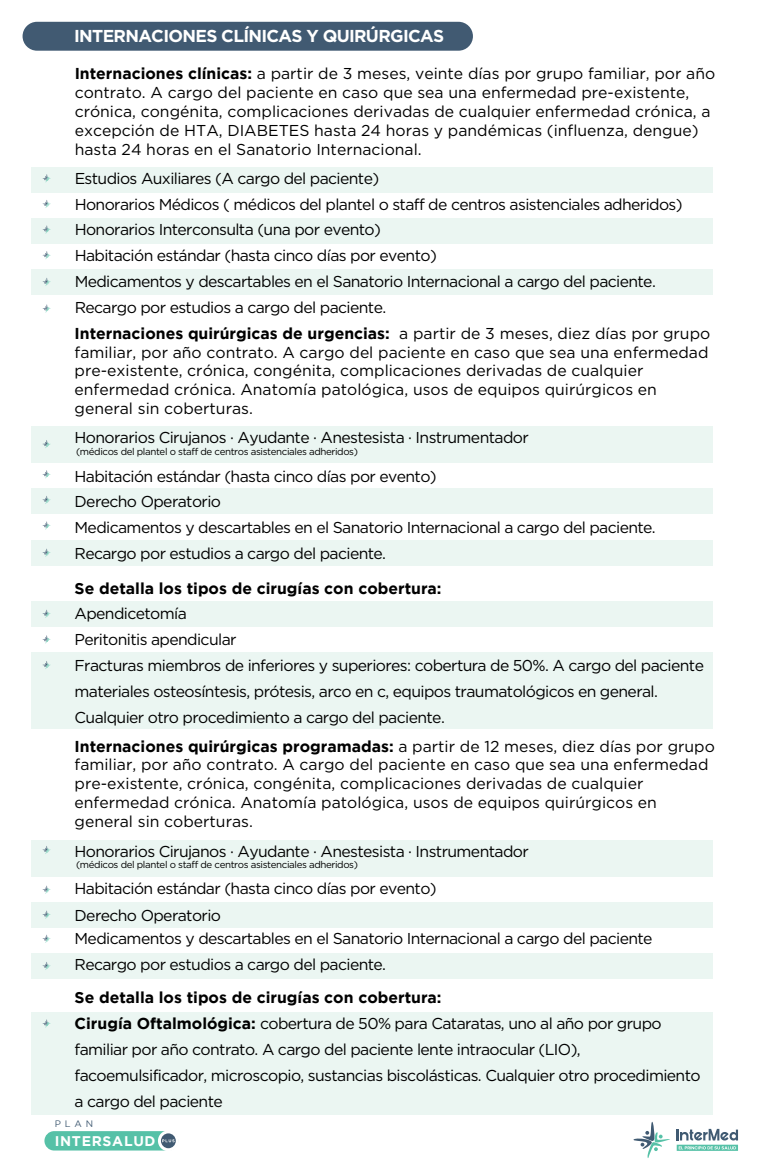
<style>
.page{position:relative;width:766px;height:1170px;background:#fff}
.page>*{position:absolute;margin:0;border:0;box-sizing:border-box;transform-origin:0 0}
.t1{font:700 17.25px "Gotham";letter-spacing:-.04em;color:#fff}
.t2{font:15.75px/25.8px "Gotham";letter-spacing:-.04em;color:#000}
.t3{font:15.75px/18.9px "Gotham";color:#000}
.t4{font:700 15.75px "Gotham";color:#000}
.t5{font:700 14px "Gotham";letter-spacing:.05em;color:#fff}
.t6{font:9.75px "Gotham";letter-spacing:-.04em;color:#000}
.t7{font:9.38px "Gotham";color:#405a72}
.s1{font-weight:700}
</style>
<div class="page">
<svg style="left:633px;top:1121px;width:104px;height:37px"></svg>
<div style="left:44px;top:1130px;width:134px;height:20px;background:#56c1a7;border-radius:10px"></div>
<svg style="left:158px;top:1130px;width:20px;height:21px"></svg>
<div style="left:31px;top:167px;width:681px;height:25px;background:#ebf6f2"></div>
<div style="left:31px;top:218px;width:681px;height:26px;background:#ebf6f2"></div>
<div style="left:31px;top:269px;width:681px;height:25px;background:#ebf6f2"></div>
<div style="left:23px;top:22px;width:450px;height:29px;background:#415a72;border-radius:14px"></div>
<svg style="left:42px;top:174px;width:9px;height:9px"></svg>
<svg style="left:42px;top:200px;width:9px;height:8px"></svg>
<svg style="left:42px;top:225px;width:9px;height:9px"></svg>
<svg style="left:42px;top:251px;width:9px;height:8px"></svg>
<svg style="left:42px;top:278px;width:9px;height:8px"></svg>
<svg style="left:42px;top:304px;width:9px;height:9px"></svg>
<div style="left:31px;top:426px;width:681px;height:36px;background:#ebf6f2"></div>
<div style="left:31px;top:901px;width:681px;height:26px;background:#ebf6f2"></div>
<div style="left:31px;top:953px;width:681px;height:25px;background:#ebf6f2"></div>
<div style="left:31px;top:652px;width:681px;height:25px;background:#ebf6f2"></div>
<div style="left:31px;top:677px;width:681px;height:26px;background:#ebf6f2"></div>
<div style="left:31px;top:703px;width:681px;height:26px;background:#ebf6f2"></div>
<div style="left:31px;top:488px;width:681px;height:26px;background:#ebf6f2"></div>
<div style="left:31px;top:540px;width:681px;height:25px;background:#ebf6f2"></div>
<div style="left:31px;top:601px;width:681px;height:25px;background:#ebf6f2"></div>
<svg style="left:42px;top:440px;width:9px;height:8px"></svg>
<svg style="left:42px;top:470px;width:9px;height:8px"></svg>
<svg style="left:42px;top:496px;width:9px;height:8px"></svg>
<svg style="left:42px;top:521px;width:9px;height:9px"></svg>
<svg style="left:42px;top:548px;width:9px;height:9px"></svg>
<svg style="left:42px;top:609px;width:9px;height:9px"></svg>
<svg style="left:42px;top:635px;width:9px;height:8px"></svg>
<svg style="left:42px;top:661px;width:9px;height:8px"></svg>
<div style="left:31px;top:1012px;width:681px;height:25px;background:#ebf6f2"></div>
<div style="left:31px;top:1037px;width:681px;height:26px;background:#ebf6f2"></div>
<div style="left:31px;top:1063px;width:681px;height:25px;background:#ebf6f2"></div>
<div style="left:31px;top:1088px;width:681px;height:26px;background:#ebf6f2"></div>
<svg style="left:42px;top:1019px;width:9px;height:8px"></svg>
<div style="left:31px;top:840px;width:681px;height:36px;background:#ebf6f2"></div>
<svg style="left:42px;top:846px;width:9px;height:8px"></svg>
<svg style="left:42px;top:885px;width:9px;height:9px"></svg>
<svg style="left:42px;top:910px;width:9px;height:8px"></svg>
<svg style="left:42px;top:934px;width:9px;height:9px"></svg>
<svg style="left:42px;top:962px;width:9px;height:8px"></svg>
<p class="t1" style="left:74px;top:26px;width:371px">INTERNACIONES CLÍNICAS Y QUIRÚRGICAS</p>
<p class="t3" style="left:75px;top:64px;width:642px"><span class="s1">Internaciones clínicas:</span> a partir de 3 meses, veinte días por grupo familiar, por año contrato. A cargo del paciente en caso que sea una enfermedad pre-existente, crónica, congénita, complicaciones derivadas de cualquier enfermedad crónica, a excepción de HTA, DIABETES hasta 24 horas y pandémicas (influenza, dengue) hasta 24 horas en el Sanatorio Internacional.</p>
<p class="t2" style="left:75px;top:165px;width:609px">Estudios Auxiliares (A cargo del paciente)<br>Honorarios Médicos ( médicos del plantel o staff de centros asistenciales adheridos)<br>Honorarios Interconsulta (una por evento)<br>Habitación estándar (hasta cinco días por evento)<br>Medicamentos y descartables en el Sanatorio Internacional a cargo del paciente.<br>Recargo por estudios a cargo del paciente.</p>
<p class="t3" style="left:75px;top:323px;width:637px"><span class="s1">Internaciones quirúrgicas de urgencias:</span> a partir de 3 meses, diez días por grupo familiar, por año contrato. A cargo del paciente en caso que sea una enfermedad pre-existente, crónica, congénita, complicaciones derivadas de cualquier enfermedad crónica. Anatomía patológica, usos de equipos quirúrgicos en general sin coberturas.</p>
<p class="t2" style="left:75px;top:424px;width:455px">Honorarios Cirujanos · Ayudante · Anestesista · Instrumentador</p>
<p class="t6" style="left:76px;top:446px;width:283px">(médicos del plantel o staff de centros asistenciales adheridos)</p>
<p class="t2" style="left:75px;top:463px;width:582px">Habitación estándar (hasta cinco días por evento)<br>Derecho Operatorio<br>Medicamentos y descartables en el Sanatorio Internacional a cargo del paciente.<br>Recargo por estudios a cargo del paciente.</p>
<p class="t4" style="left:75px;top:579px;width:368px">Se detalla los tipos de cirugías con cobertura:</p>
<p class="t2" style="left:75px;top:600px;width:630px">Apendicetomía<br>Peritonitis apendicular<br>Fracturas miembros de inferiores y superiores: cobertura de 50%. A cargo del paciente materiales osteosíntesis, prótesis, arco en c, equipos traumatológicos en general.<br>Cualquier otro procedimiento a cargo del paciente.</p>
<p class="t3" style="left:75px;top:736px;width:641px"><span class="s1">Internaciones quirúrgicas programadas:</span> a partir de 12 meses, diez días por grupo familiar, por año contrato. A cargo del paciente en caso que sea una enfermedad pre-existente, crónica, congénita, complicaciones derivadas de cualquier enfermedad crónica. Anatomía patológica, usos de equipos quirúrgicos en general sin coberturas.</p>
<p class="t2" style="left:75px;top:838px;width:455px">Honorarios Cirujanos · Ayudante · Anestesista · Instrumentador</p>
<p class="t6" style="left:76px;top:859px;width:283px">(médicos del plantel o staff de centros asistenciales adheridos)</p>
<p class="t2" style="left:75px;top:875px;width:363px">Habitación estándar (hasta cinco días por evento)</p>
<p class="t2" style="left:75px;top:902px;width:579px;line-height:23.9px">Derecho Operatorio<br>Medicamentos y descartables en el Sanatorio Internacional a cargo del paciente</p>
<p class="t2" style="left:75px;top:951px;width:313px">Recargo por estudios a cargo del paciente.</p>
<p class="t2" style="left:75px;top:984px;width:627px"><span class="s1">Se detalla los tipos de cirugías con cobertura:<br>Cirugía Oftalmológica:</span> cobertura de 50% para Cataratas, uno al año por grupo familiar por año contrato. A cargo del paciente lente intraocular (LIO), facoemulsificador, microscopio, sustancias biscolásticas. Cualquier otro procedimiento a cargo del paciente</p>
<p class="t7" style="left:55px;top:1118px;width:40px">PLAN</p>
<p class="t5" style="left:55px;top:1132px;width:102px">INTERSALUD</p>
</div>
